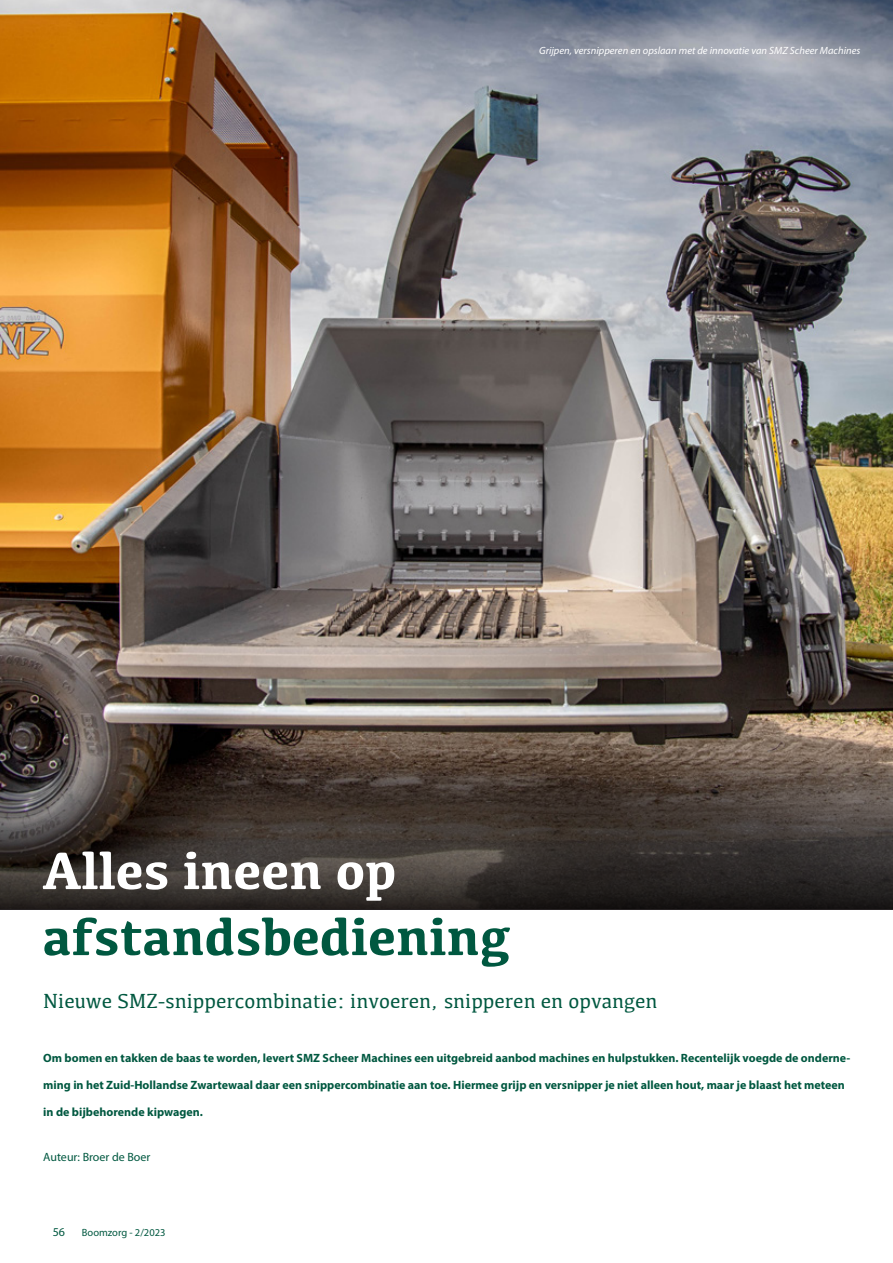
<style>
.page{position:relative;width:893px;height:1263px;background:#fff}
.page>*{position:absolute;margin:0;border:0;box-sizing:border-box;transform-origin:0 0}
.t1{font:700 54px "Kefa";color:#005840}
.t2{font:700 54px "Kefa";color:#fff}
.t3{font:21px "Kefa";color:#005840}
.t4{font:700 12px "Myriad Pro";color:#005840}
.t5{font:12px "Myriad Pro";color:#005840}
.t6{font:italic 10.5px "Myriad Pro";color:#fff}
.t7{font:10.5px "Myriad Pro";color:#005840}
</style>
<div class="page">
<img style="left:0;top:0;width:893px;height:760px">
<svg style="left:0;top:760px;width:893px;height:149px;background:#3e3631"></svg>
<p class="t6" style="left:539px;top:44px;width:323px">Grijpen, versnipperen en opslaan met de innovatie van SMZ Scheer Machines</p>
<h1 class="t2" style="left:43px;top:835px;width:355px">Alles ineen op</h1>
<h1 class="t1" style="left:43px;top:901px;width:470px">afstandsbediening</h1>
<h2 class="t3" style="left:43px;top:987px;width:616px">Nieuwe SMZ-snippercombinatie: invoeren, snipperen en opvangen</h2>
<p class="t4" style="left:43px;top:1050px;width:809px">Om bomen en takken de baas te worden, levert SMZ Scheer Machines een uitgebreid aanbod machines en hulpstukken. Recentelijk voegde de onderne-</p>
<p class="t4" style="left:43px;top:1077px;width:803px">ming in het Zuid-Hollandse Zwartewaal daar een snippercombinatie aan toe. Hiermee grijp en versnipper je niet alleen hout, maar je blaast het meteen</p>
<p class="t4" style="left:43px;top:1104px;width:161px">in de bijbehorende kipwagen.</p>
<p class="t5" style="left:43px;top:1150px;width:109px">Auteur: Broer de Boer</p>
<p class="t5" style="left:53px;top:1224px;width:14px">56</p>
<p class="t7" style="left:82px;top:1226px;width:85px">Boomzorg - 2/2023</p>
</div>
